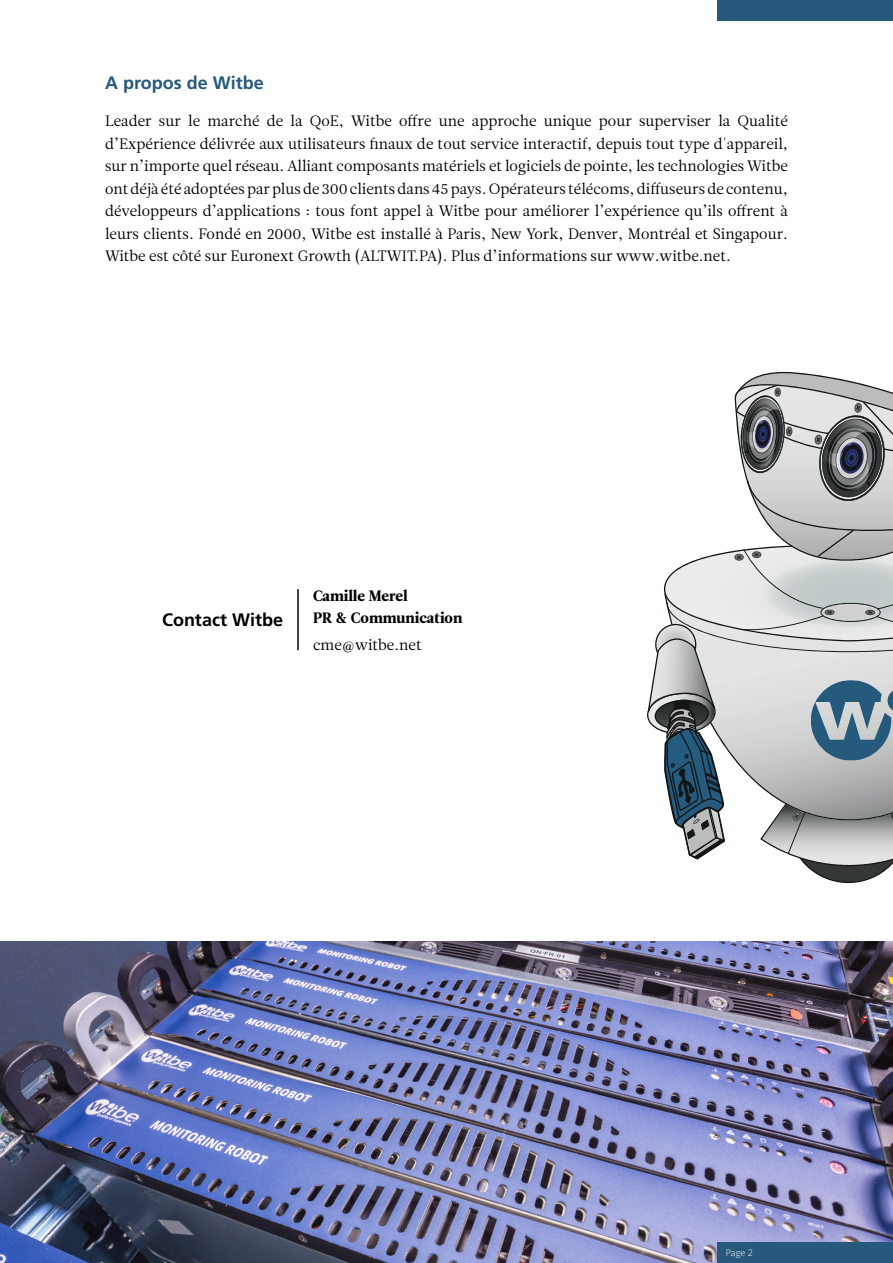
<style>
.page{position:relative;width:893px;height:1263px;background:#fff}
.page>*{position:absolute;margin:0;border:0;box-sizing:border-box;transform-origin:0 0}
.t1{font:700 18px "Frutiger LT Std";color:#26597c}
.t2{font:700 18px "Frutiger LT Std";color:#000}
.t3{font:15px/22.5px "Leitura News Roman 1";color:#000;text-align:justify}
.t4{font:15px/22.5px "Leitura News Roman 4";color:#000}
.t5{font:300 9px "Open Sans";color:#fff}
</style>
<div class="page">
<hr style="left:297px;top:589px;width:2px;height:61px;background:#000">
<img style="left:0;top:941px;width:893px;height:322px">
<svg style="left:647px;top:372px;width:246px;height:512px"></svg>
<div style="left:718px;top:1242px;width:175px;height:21px;background:#26597c"></div>
<div style="left:718px;top:0;width:175px;height:21px;background:#26597c"></div>
<p class="t1" style="left:105px;top:72px;width:160px">A propos de Witbe</p>
<p class="t3" style="left:105px;top:110px;width:684px">Leader sur le marché de la QoE, Witbe offre une approche unique pour superviser la Qualité d’Expérience délivrée aux utilisateurs finaux de tout service interactif, depuis tout type d'appareil, sur n’importe quel réseau. Alliant composants matériels et logiciels de pointe, les technologies Witbe ont déjà été adoptées par plus de 300 clients dans 45 pays. Opérateurs télécoms, diffuseurs de contenu, développeurs d’applications : tous font appel à Witbe pour améliorer l’expérience qu’ils offrent à leurs clients. Fondé en 2000, Witbe est installé à Paris, New York, Denver, Montréal et Singapour.<br>Witbe est côté sur Euronext Growth (ALTWIT.PA). Plus d’informations sur www.witbe.net.</p>
<p class="t2" style="left:162px;top:610px;width:123px">Contact Witbe</p>
<p class="t4" style="left:313px;top:584px;width:151px">Camille Merel<br>PR &amp; Communication</p>
<p class="t3" style="left:313px;top:634px;width:110px">cme@witbe.net</p>
<p class="t5" style="left:726px;top:1246px;width:29px">Page 2</p>
</div>
